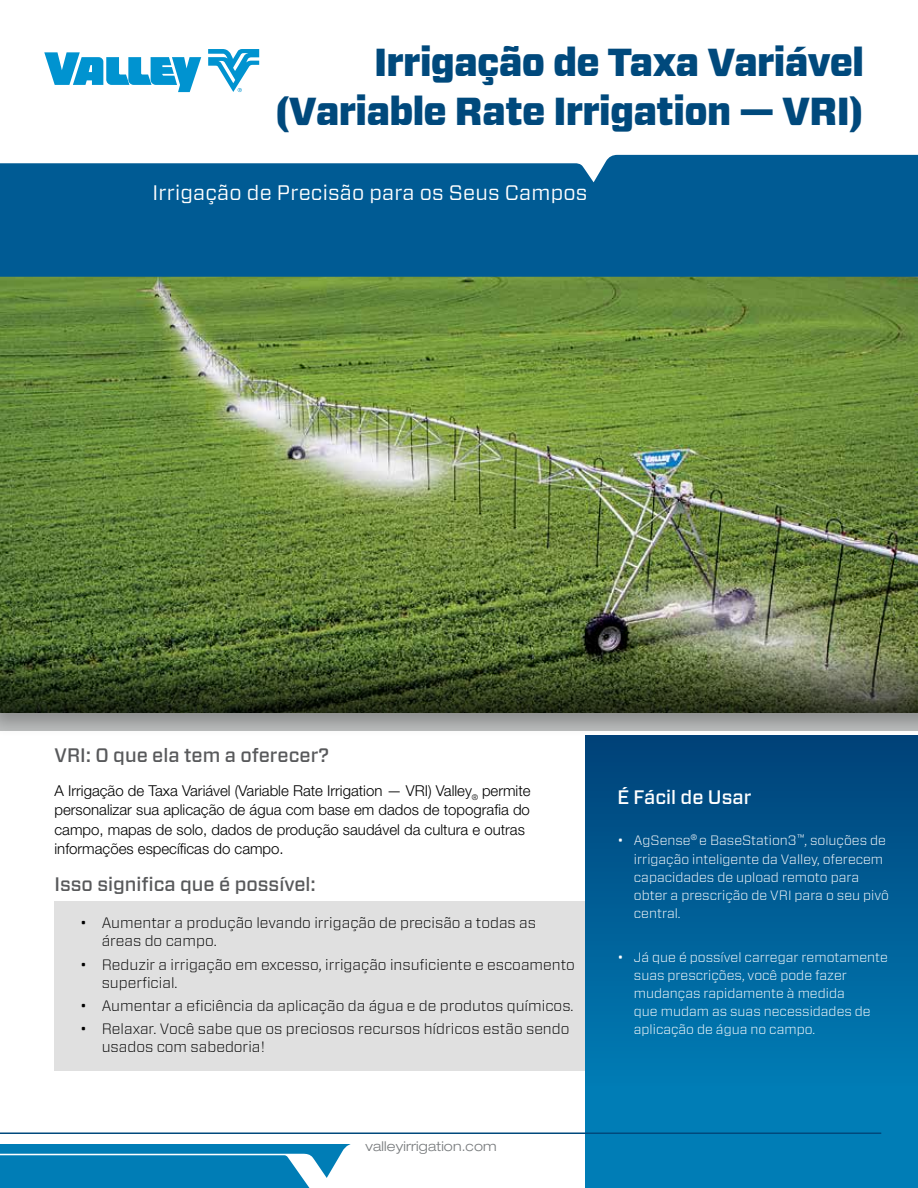
<style>
.page{position:relative;width:918px;height:1188px;background:#fff}
.page>*{position:absolute;margin:0;border:0;box-sizing:border-box;transform-origin:0 0}
.t1{font:900 39px/49.5px "Forza";letter-spacing:-.02em;color:#00497c;text-align:right;scale:.95 1}
.t2{font:21px "Forza";letter-spacing:.01em;color:#fff}
.t3{font:500 19.5px "Forza";color:#58595b}
.t4{font:500 19.5px "Forza";color:#fff}
.t5{font:300 15px/18px "Forza";color:#000}
.t6{font:300 15px/19.5px "Helvetica Neue LT Pro";color:#000}
.t7{font:300 13.5px/18px "Forza";color:#fff}
.t8{font:300 expanded 13.5px "Helvetica Neue LT Pro";letter-spacing:.01em;color:#787b7d}
</style>
<div class="page">
<div style="left:54px;top:901px;width:532px;height:169px;background:#e0e0e0"></div>
<svg style="left:0;top:1144px;width:351px;height:44px;background:#1f8dbf"></svg>
<div style="left:585px;top:735px;width:333px;height:453px;background:#007db6"></div>
<div style="left:585px;top:735px;width:333px;height:351px;background:linear-gradient(to bottom,#004178,#007cb5)"></div>
<div style="left:0;top:269px;width:918px;height:468px;background:#000;opacity:.26"></div>
<img style="left:0;top:277px;width:918px;height:375px">
<svg style="left:0;top:652px;width:918px;height:60px;background:#3d4b28"></svg>
<svg style="left:208px;top:49px;width:51px;height:43px"></svg>
<svg style="left:44px;top:52px;width:157px;height:40px"></svg>
<div style="left:0;top:155px;width:918px;height:122px;background:#005b94"></div>
<hr style="left:0;top:1132px;width:881px;height:2px;background:#00497c">
<h1 class="t1" style="left:275px;top:38px;width:622px">Irrigação de Taxa Variável (Variable Rate Irrigation — VRI)</h1>
<h2 class="t2" style="left:152px;top:179px;width:437px">Irrigação de Precisão para os Seus Campos</h2>
<h3 class="t3" style="left:55px;top:743px;width:276px">VRI: O que ela tem a oferecer?</h3>
<p class="t6" style="left:55px;top:781px;width:478px">A Irrigação de Taxa Variável (Variable Rate Irrigation — VRI) Valley<sub>®</sub> permite personalizar sua aplicação de água com base em dados de topografia do campo, mapas de solo, dados de produção saudável da cultura e outras informações específicas do campo.</p>
<h3 class="t3" style="left:55px;top:872px;width:263px">Isso significa que é possível:</h3>
<p class="t5" style="left:102px;top:914px;width:436px;text-indent:-22px">• Aumentar a produção levando irrigação de precisão a todas as áreas do campo.</p>
<p class="t5" style="left:102px;top:955px;width:475px;text-indent:-22px">• Reduzir a irrigação em excesso, irrigação insuficiente e escoamento superficial.</p>
<p class="t5" style="left:80px;top:996px;width:495px">• Aumentar a eficiência da aplicação da água e de produtos químicos.</p>
<p class="t5" style="left:102px;top:1020px;width:469px;text-indent:-22px">• Relaxar. Você sabe que os preciosos recursos hídricos estão sendo usados com sabedoria!</p>
<p class="t8" style="left:366px;top:1138px;width:133px">valleyirrigation.com</p>
<h3 class="t4" style="left:617px;top:784px;width:136px">É Fácil de Usar</h3>
<p class="t7" style="left:617px;top:830px;width:270px;line-height:19.5px;text-align:right">• AgSense<sup>®</sup> e BaseStation3<sup>™</sup>, soluções de irrigação inteligente da Valley, oferecem</p>
<p class="t7" style="left:634px;top:868px;width:257px">capacidades de upload remoto para obter a prescrição de VRI para o seu pivô central.</p>
<p class="t7" style="left:634px;top:948px;width:256px;text-indent:-16px">• Já que é possível carregar remotamente suas prescrições, você pode fazer mudanças rapidamente à medida<br>que mudam as suas necessidades de aplicação de água no campo.</p>
</div>
